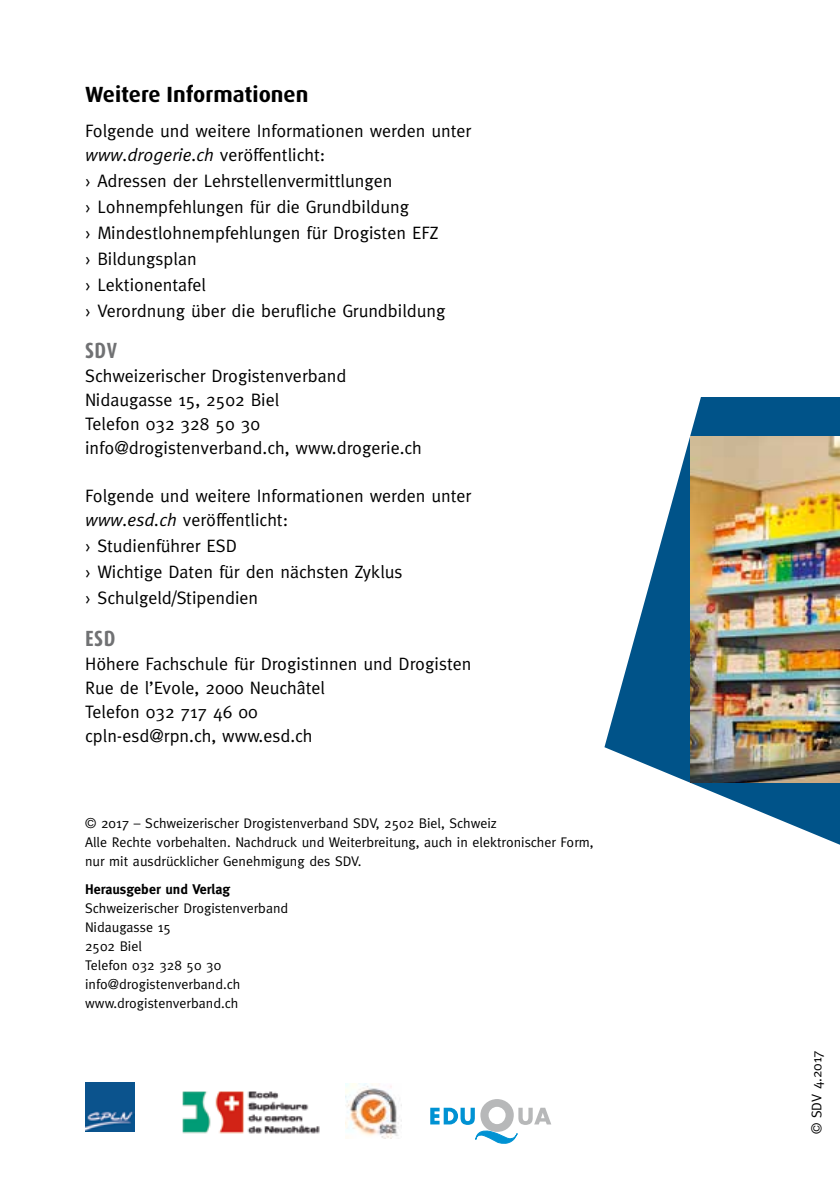
<style>
.page{position:relative;width:840px;height:1191px;background:#fff}
.page>*{position:absolute;margin:0;border:0;box-sizing:border-box;transform-origin:0 0}
.t1{font:700 22px "Dax";color:#000}
.t2{font:700 22px "Dax Condensed";letter-spacing:.02em;color:#707173}
.t3{font:18px/24px "Meta";color:#000}
.t4{font:14px/19px "Meta";color:#000}
.t5{font:700 14px "Meta";color:#000}
.s1{font-style:italic}
.s2{font-family:"Meta Plus Normal"}
</style>
<div class="page">
<img style="left:182px;top:1091px;width:138px;height:43px">
<img style="left:345px;top:1083px;width:54px;height:55px">
<img style="left:85px;top:1083px;width:49px;height:49px">
<svg style="left:430px;top:1099px;width:121px;height:45px"></svg>
<svg style="left:604px;top:397px;width:235px;height:447px"></svg>
<img style="left:690px;top:437px;width:149px;height:345px">
<p class="t1" style="left:85px;top:82px;width:225px">Weitere Informationen</p>
<p class="t3" style="left:85px;top:119px;width:387px">Folgende und weitere Informationen werden unter <span class="s1">www.drogerie.ch</span> veröffentlicht:</p>
<p class="t3" style="left:85px;top:168px;width:362px;line-height:26px"><span class="s2">›</span> Adressen der Lehrstellenvermittlungen<br><span class="s2">›</span> Lohnempfehlungen für die Grundbildung<br><span class="s2">›</span> Mindestlohnempfehlungen für Drogisten EFZ <span class="s2">›</span> Bildungsplan<br><span class="s2">›</span> Lektionentafel<br><span class="s2">›</span> Verordnung über die berufliche Grundbildung</p>
<p class="t2" style="left:85px;top:339px;width:33px">SDV</p>
<p class="t3" style="left:85px;top:364px;width:338px">Schweizerischer Drogistenverband<br>Nidaugasse 15, 2502 Biel<br>Telefon 032 328 50 30 info@drogistenverband.ch, www.drogerie.ch</p>
<p class="t3" style="left:85px;top:484px;width:387px">Folgende und weitere Informationen werden unter <span class="s1">www.esd.ch</span> veröffentlicht:</p>
<p class="t3" style="left:85px;top:533px;width:319px;line-height:26px"><span class="s2">›</span> Studienführer ESD<br><span class="s2">›</span> Wichtige Daten für den nächsten Zyklus <span class="s2">›</span> Schulgeld/Stipendien</p>
<p class="t2" style="left:85px;top:626px;width:32px">ESD</p>
<p class="t3" style="left:85px;top:651px;width:387px">Höhere Fachschule für Drogistinnen und Drogisten Rue de l’Evole, 2000 Neuchâtel<br>Telefon 032 717 46 00<br>cpln-esd@rpn.ch, www.esd.ch</p>
<p class="t4" style="left:85px;top:813px;width:509px">© 2017 – Schweizerischer Drogistenverband SDV, 2502 Biel, Schweiz<br>Alle Rechte vorbehalten. Nachdruck und Weiterbreitung, auch in elektronischer Form, nur mit ausdrücklicher Genehmigung des SDV.</p>
<p class="t5" style="left:85px;top:880px;width:146px">Herausgeber und Verlag</p>
<p class="t4" style="left:85px;top:898px;width:204px">Schweizerischer Drogistenverband<br>Nidaugasse 15<br>2502 Biel<br>Telefon 032 328 50 30 info@drogistenverband.ch www.drogistenverband.ch</p>
<p class="t4" style="left:806px;top:1134px;width:86px;rotate:-90deg">© SDV 4.2017</p>
</div>
